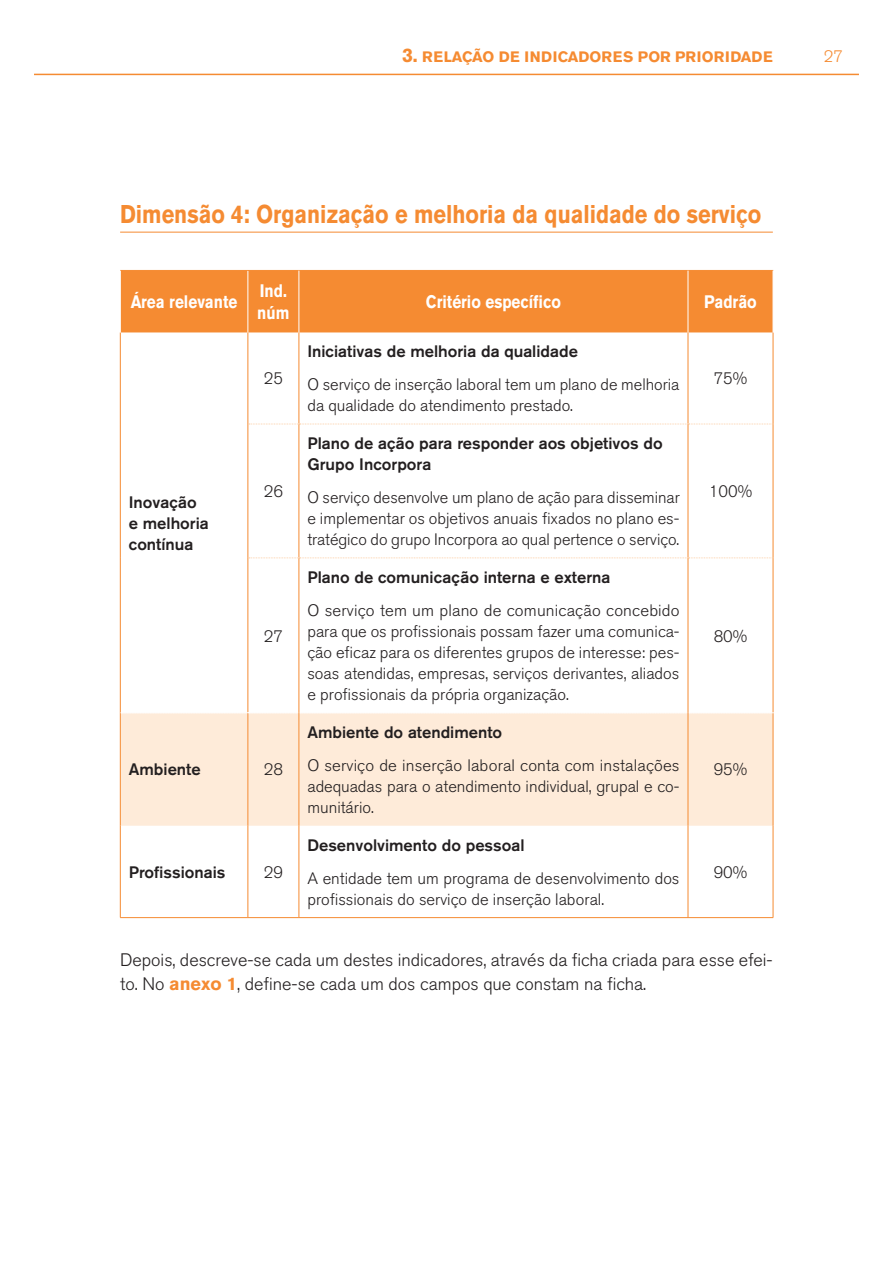
<style>
.page{position:relative;width:893px;height:1263px;background:#fff}
.page>*{position:absolute;margin:0;border:0;box-sizing:border-box;transform-origin:0 0}
.t1{font:700 25.5px "Akzidenz Grotesk BQ";color:#f58b32;scale:.85 1}
.t2{font:300 18px/24px "Akzidenz Grotesk BQ";color:#231f20}
.t3{font:700 18px/22.5px "Akzidenz Grotesk BQ";color:#fff;scale:.85 1}
.t4{font:300 16.5px/21px "Akzidenz Grotesk BQ";color:#231f20;text-align:justify}
.t5{font:500 16.5px/21px "Akzidenz Grotesk BQ";color:#231f20}
.t6{font:300 16.5px "Akzidenz Grotesk BQ";color:#f58b32}
.t7{font:700 15px "Akzidenz Grotesk BQ";letter-spacing:.04em;color:#f58b32}
.s1{font-size:19.5px}
.s2{font-weight:700;color:#f58b32}
</style>
<div class="page">
<hr style="left:34px;top:74px;width:825px;height:1px;background:#f58b32">
<hr style="left:120px;top:232px;width:653px;height:1px;background:#f58b32">
<div style="left:121px;top:271px;width:652px;height:61px;background:#f58b32"></div>
<div style="left:121px;top:713px;width:652px;height:113px;background:#feebd9"></div>
<hr style="left:773px;top:332px;width:1px;height:92px;background:#f58b32">
<hr style="left:773px;top:424px;width:1px;height:134px;background:#f58b32">
<hr style="left:773px;top:558px;width:1px;height:155px;background:#f58b32">
<hr style="left:120px;top:332px;width:1px;height:92px;background:#f58b32">
<hr style="left:248px;top:332px;width:1px;height:92px;background:#f58b32">
<hr style="left:120px;top:424px;width:1px;height:134px;background:#f58b32">
<hr style="left:248px;top:424px;width:1px;height:134px;background:#f58b32">
<hr style="left:120px;top:558px;width:1px;height:155px;background:#f58b32">
<hr style="left:248px;top:558px;width:1px;height:154px;background:#f58b32">
<hr style="left:299px;top:332px;width:1px;height:92px;background:#f58b32">
<hr style="left:120px;top:713px;width:1px;height:113px;background:#f58b32">
<hr style="left:773px;top:713px;width:1px;height:113px;background:#f58b32">
<hr style="left:247px;top:271px;width:1px;height:61px;background:#fff">
<hr style="left:688px;top:332px;width:1px;height:92px;background:#f58b32">
<hr style="left:120px;top:826px;width:1px;height:91px;background:#f58b32">
<hr style="left:773px;top:826px;width:1px;height:91px;background:#f58b32">
<hr style="left:120px;top:917px;width:128px;height:1px;background:#f58b32">
<hr style="left:248px;top:917px;width:51px;height:1px;background:#f58b32">
<hr style="left:299px;top:917px;width:389px;height:1px;background:#f58b32">
<hr style="left:688px;top:917px;width:85px;height:1px;background:#f58b32">
<hr style="left:299px;top:424px;width:1px;height:133px;background:#f58b32">
<svg style="left:248px;top:424px;width:525px;height:1px"></svg>
<hr style="left:688px;top:424px;width:1px;height:133px;background:#f58b32">
<hr style="left:299px;top:558px;width:1px;height:155px;background:#f58b32">
<svg style="left:248px;top:557px;width:525px;height:1px"></svg>
<hr style="left:688px;top:558px;width:1px;height:155px;background:#f58b32">
<hr style="left:248px;top:713px;width:1px;height:113px;background:#f58b32">
<hr style="left:299px;top:713px;width:1px;height:113px;background:#f58b32">
<hr style="left:688px;top:713px;width:1px;height:113px;background:#f58b32">
<hr style="left:248px;top:826px;width:1px;height:91px;background:#f58b32">
<hr style="left:299px;top:826px;width:1px;height:91px;background:#f58b32">
<hr style="left:688px;top:826px;width:1px;height:91px;background:#f58b32">
<hr style="left:120px;top:270px;width:128px;height:1px;background:#f58b32">
<hr style="left:248px;top:270px;width:51px;height:1px;background:#f58b32">
<hr style="left:299px;top:270px;width:389px;height:1px;background:#f58b32">
<hr style="left:688px;top:270px;width:85px;height:1px;background:#f58b32">
<hr style="left:299px;top:271px;width:1px;height:61px;background:#fff">
<hr style="left:688px;top:271px;width:1px;height:61px;background:#fff">
<p class="t7" style="left:402px;top:48px;width:371px"><span class="s1">3.</span> Relação de indicadores por prioridade</p>
<p class="t6" style="left:824px;top:47px;width:21px">27</p>
<h1 class="t1" style="left:120px;top:199px;width:756px">Dimensão 4: Organização e melhoria da qualidade do serviço</h1>
<p class="t3" style="left:131px;top:291px;width:127px">Área relevante</p>
<p class="t3" style="left:257px;top:279px;width:39px">Ind. núm</p>
<p class="t3" style="left:426px;top:291px;width:160px">Critério específico</p>
<p class="t3" style="left:704px;top:291px;width:63px">Padrão</p>
<p class="t5" style="left:129px;top:491px;width:82px">Inovação e melhoria contínua</p>
<p class="t4" style="left:264px;top:368px;width:21px">25</p>
<p class="t4" style="left:264px;top:481px;width:21px">26</p>
<p class="t4" style="left:264px;top:626px;width:21px">27</p>
<p class="t5" style="left:129px;top:759px;width:73px">Ambiente</p>
<p class="t4" style="left:264px;top:759px;width:21px">28</p>
<p class="t5" style="left:129px;top:861px;width:98px">Profissionais</p>
<p class="t4" style="left:264px;top:862px;width:21px">29</p>
<p class="t5" style="left:307px;top:341px;width:272px">Iniciativas de melhoria da qualidade</p>
<p class="t4" style="left:307px;top:374px;width:373px">O serviço de inserção laboral tem um plano de melhoria da qualidade do atendimento prestado.</p>
<p class="t4" style="left:714px;top:368px;width:35px">75%</p>
<p class="t5" style="left:307px;top:432px;width:357px">Plano de ação para responder aos objetivos do<br>Grupo Incorpora</p>
<p class="t4" style="left:307px;top:487px;width:374px">O serviço desenvolve um plano de ação para disseminar e implementar os objetivos anuais fixados no plano es&shy;tratégico do grupo Incorpora ao qual pertence o serviço.</p>
<p class="t4" style="left:709px;top:481px;width:45px">100%</p>
<p class="t5" style="left:307px;top:566px;width:304px">Plano de comunicação interna e externa</p>
<p class="t4" style="left:307px;top:600px;width:374px">O serviço tem um plano de comunicação concebido para que os profissionais possam fazer uma comunica&shy;ção eficaz para os diferentes grupos de interesse: pes&shy;soas atendidas, empresas, serviços derivantes, aliados e profissionais da própria organização.</p>
<p class="t4" style="left:714px;top:626px;width:35px">80%</p>
<p class="t5" style="left:307px;top:721px;width:196px">Ambiente do atendimento</p>
<p class="t4" style="left:307px;top:755px;width:374px">O serviço de inserção laboral conta com instalações adequadas para o atendimento individual, grupal e co&shy;munitário.</p>
<p class="t4" style="left:714px;top:759px;width:35px">95%</p>
<p class="t5" style="left:307px;top:834px;width:219px">Desenvolvimento do pessoal</p>
<p class="t4" style="left:307px;top:868px;width:374px">A entidade tem um programa de desenvolvimento dos profissionais do serviço de inserção laboral.</p>
<p class="t4" style="left:714px;top:862px;width:35px">90%</p>
<p class="t2" style="left:120px;top:948px;width:654px">Depois, descreve-se cada um destes indicadores, através da ficha criada para esse efei&shy;to. No <span class="s2">anexo 1</span>, define-se cada um dos campos que constam na ficha.</p>
</div>
